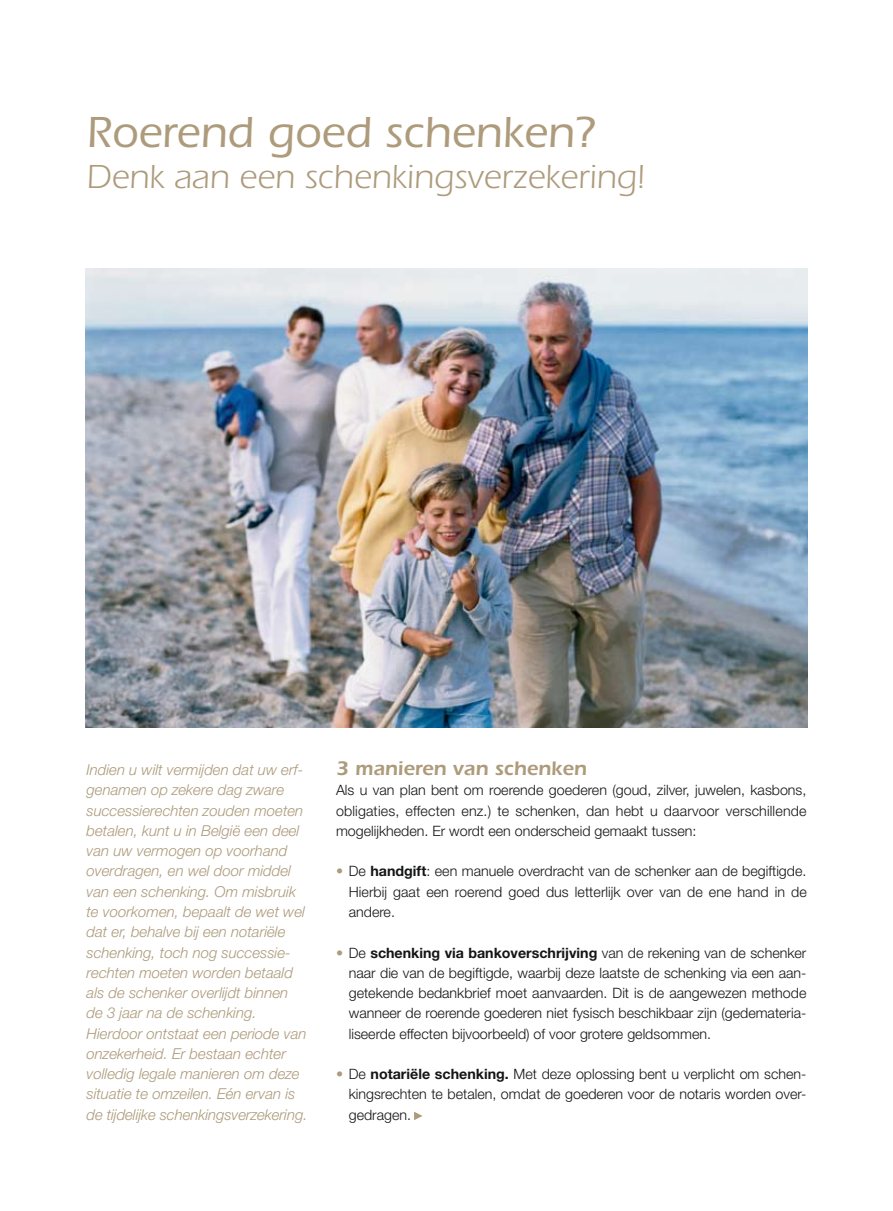
<style>
.page{position:relative;width:893px;height:1211px;background:#fff}
.page>*{position:absolute;margin:0;border:0;box-sizing:border-box;transform-origin:0 0}
.t1{font:500 45px "ITC Eras Std";color:#ad9b7b}
.t2{font:34.5px "ITC Eras Std";color:#ad9b7b}
.t3{font:600 20.25px "ITC Eras Std";color:#ad9b7b}
.t4{font:italic 300 15px/20.2px "Helvetica Neue LT Std";color:#ad9b7b}
.t5{font:300 14.25px/20.2px "Helvetica Neue LT Std";color:#141515;text-align:justify}
.s1{color:#ad9b7b}
.s2{font-weight:700}
</style>
<div class="page">
<svg style="left:414px;top:1111px;width:9px;height:8px"></svg>
<img style="left:85px;top:268px;width:723px;height:459px">
<h1 class="t1" style="left:87px;top:107px;width:511px">Roerend goed schenken?</h1>
<h2 class="t2" style="left:87px;top:158px;width:559px">Denk aan een schenkingsverzekering!</h2>
<p class="t4" style="left:87px;top:759px;width:222px">Indien u wilt vermijden dat uw erf&shy;genamen op zekere dag zware successierechten zouden moeten betalen, kunt u in België een deel van uw vermogen op voorhand overdragen, en wel door middel van een schenking. Om misbruik te voorkomen, bepaalt de wet wel dat er, behalve bij een notariële schenking, toch nog successie&shy;rechten moeten worden betaald als de schenker overlijdt binnen de 3 jaar na de schenking.<br>Hierdoor ontstaat een periode van onzekerheid. Er bestaan echter volledig legale manieren om deze situatie te omzeilen. Eén ervan is de tijdelijke schenkingsverzekering.</p>
<h3 class="t3" style="left:336px;top:756px;width:252px">3 manieren van schenken</h3>
<p class="t5" style="left:336px;top:779px;width:472px">Als u van plan bent om roerende goederen (goud, zilver, juwelen, kasbons, obligaties, effecten enz.) te schenken, dan hebt u daarvoor verschillende mogelijkheden. Er wordt een onderscheid gemaakt tussen:</p>
<p class="t5" style="left:349px;top:860px;width:459px;text-indent:-13px"><span class="s1">•</span> De <span class="s2">handgift</span>: een manuele overdracht van de schenker aan de begiftigde.<br>Hierbij gaat een roerend goed dus letterlijk over van de ene hand in de andere.</p>
<p class="t5" style="left:349px;top:941px;width:459px;text-indent:-13px"><span class="s1">•</span> De <span class="s2">schenking via bankoverschrijving</span> van de rekening van de schenker naar die van de begiftigde, waarbij deze laatste de schenking via een aan&shy;getekende bedankbrief moet aanvaarden. Dit is de aangewezen methode wanneer de roerende goederen niet fysisch beschikbaar zijn (gedemateria&shy;liseerde effecten bijvoorbeeld) of voor grotere geldsommen.</p>
<p class="t5" style="left:349px;top:1063px;width:459px;text-indent:-13px"><span class="s1">•</span> De <span class="s2">notariële schenking.</span> Met deze oplossing bent u verplicht om schen&shy;kingsrechten te betalen, omdat de goederen voor de notaris worden over&shy;gedragen.</p>
</div>
